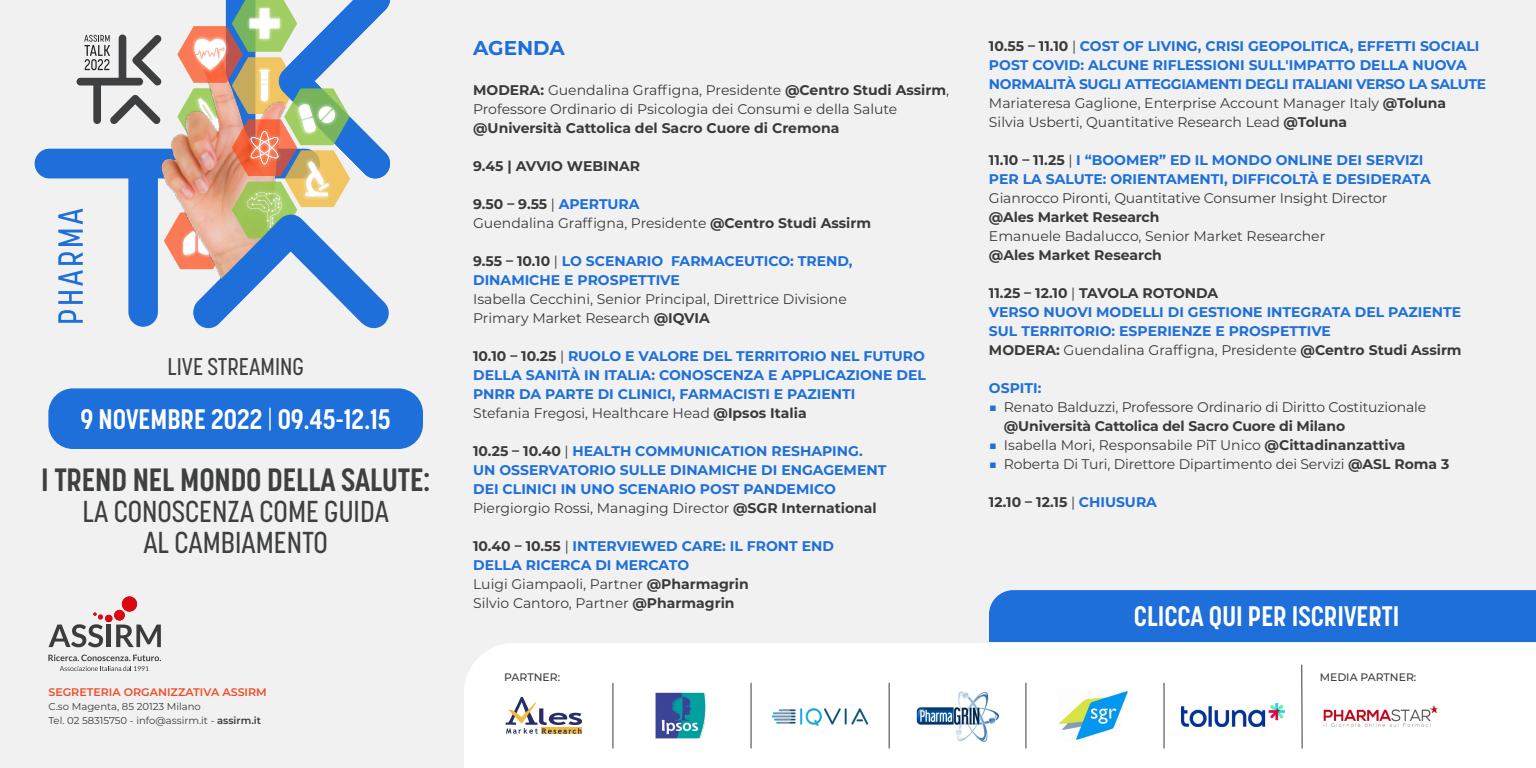
<style>
.page{position:relative;width:1536px;height:768px;background:#f1f1f2}
.page>*{position:absolute;margin:0;border:0;box-sizing:border-box;transform-origin:0 0}
.t1{font:700 32px "Korolev Condensed";letter-spacing:-.005em;color:#3e3f40}
.t2{font:500 30px/31px "Korolev Condensed";color:#3e3f40;text-align:center}
.t3{font:700 28px "Korolev Condensed";color:#fff}
.t4{font:500 24px "Korolev Condensed";color:#3e3f40}
.t5{font:700 20px "Montserrat";color:#1e6fd9}
.t6{font:700 14px/19px "Montserrat";color:#1e6fd9}
.t7{font:14px/19px "Montserrat";color:#3a3a3c}
.t8{font:700 14px "Montserrat";color:#3a3a3c}
.t9{font:600 11px "Montserrat";color:#f04b23}
.t10{font:500 10.8px "Montserrat";color:#3a3a3c}
.t11{font:10px/14px "Montserrat";color:#3a3a3c}
.s1{font-weight:300}
.s2{font-weight:600}
.s3{font-weight:700}
.s4{font-weight:700;color:#1e6fd9}
.s5{color:#3a3a3c}
.s6{font-weight:400;color:#3a3a3c}
.s7{color:#1e6fd9}
.s8{font-weight:400}
</style>
<div class="page">
<svg style="left:35px;top:0;width:23px;height:327px;fill:#f1f1f2"></svg>
<svg style="left:58px;top:0;width:333px;height:330px"></svg>
<div style="left:48px;top:388px;width:375px;height:61px;background:#1e6fd9;border-radius:25px"></div>
<div style="left:989px;top:590px;width:547px;height:52px;background:#1e6fd9"></div>
<svg style="left:49px;top:596px;width:112px;height:51px"></svg>
<svg style="left:48px;top:655px;width:113px;height:16px"></svg>
<svg style="left:464px;top:643px;width:1072px;height:125px"></svg>
<hr style="left:613px;top:683px;width:1px;height:65px;background:#3a3a3c">
<hr style="left:751px;top:683px;width:1px;height:65px;background:#3a3a3c">
<hr style="left:889px;top:683px;width:1px;height:65px;background:#3a3a3c">
<hr style="left:1026px;top:683px;width:1px;height:65px;background:#3a3a3c">
<hr style="left:1164px;top:683px;width:1px;height:65px;background:#3a3a3c">
<svg style="left:1301px;top:664px;width:1px;height:85px"></svg>
<img style="left:655px;top:693px;width:50px;height:45px">
<img style="left:756px;top:693px;width:127px;height:48px">
<img style="left:913px;top:687px;width:89px;height:56px">
<img style="left:1058px;top:690px;width:74px;height:51px">
<img style="left:1319px;top:702px;width:122px;height:28px">
<img style="left:1182px;top:704px;width:102px;height:23px">
<svg style="left:506px;top:697px;width:76px;height:37px"></svg>
<h3 class="t4" style="left:167px;top:352px;width:138px">LIVE STREAMING</h3>
<h3 class="t3" style="left:81px;top:402px;width:312px">9 NOVEMBRE 2022 <span class="s1">|</span> 09.45-12.15</h3>
<h1 class="t1" style="left:41px;top:461px;width:390px">I TREND NEL MONDO DELLA SALUTE:</h1>
<h2 class="t2" style="left:82px;top:496px;width:308px">LA CONOSCENZA COME GUIDA<br>AL CAMBIAMENTO</h2>
<p class="t9" style="left:48px;top:684px;width:220px">SEGRETERIA ORGANIZZATIVA ASSIRM</p>
<p class="t11" style="left:48px;top:699px;width:214px">C.so Magenta, 85 20123 Milano<br>Tel. 02 58315750 - info@assirm.it - <span class="s2">assirm.it</span></p>
<h3 class="t5" style="left:473px;top:34px;width:93px">AGENDA</h3>
<p class="t7" style="left:473px;top:80px;width:477px"><span class="s3">MODERA:</span> Guendalina Graffigna, Presidente <span class="s3">@Centro Studi Assirm</span>,<br>Professore Ordinario di Psicologia dei Consumi e della Salute</p>
<p class="t8" style="left:473px;top:118px;width:368px">@Università Cattolica del Sacro Cuore di Cremona</p>
<p class="t8" style="left:473px;top:156px;width:168px">9.45 | AVVIO WEBINAR</p>
<p class="t7" style="left:473px;top:194px;width:400px"><span class="s3">9.50 – 9.55</span> | <span class="s4">APERTURA<br></span>Guendalina Graffigna, Presidente <span class="s3">@Centro Studi Assirm</span></p>
<p class="t6" style="left:473px;top:251px;width:381px"><span class="s5">9.55 – 10.10</span> <span class="s6">|</span> LO SCENARIO FARMACEUTICO: TREND,<br>DINAMICHE E PROSPETTIVE</p>
<p class="t7" style="left:473px;top:289px;width:375px">Isabella Cecchini, Senior Principal, Direttrice Divisione<br>Primary Market Research <span class="s3">@IQVIA</span></p>
<p class="t6" style="left:473px;top:346px;width:454px"><span class="s5">10.10 – 10.25</span> <span class="s6">|</span> RUOLO E VALORE DEL TERRITORIO NEL FUTURO DELLA SANITÀ IN ITALIA: CONOSCENZA E APPLICAZIONE DEL PNRR DA PARTE DI CLINICI, FARMACISTI E PAZIENTI<br><span class="s6">Stefania Fregosi, Healthcare Head</span> <span class="s5">@Ipsos Italia</span></p>
<p class="t6" style="left:473px;top:441px;width:415px"><span class="s5">10.25 – 10.40</span> <span class="s6">|</span> HEALTH COMMUNICATION RESHAPING.<br>UN OSSERVATORIO SULLE DINAMICHE DI ENGAGEMENT DEI CLINICI IN UNO SCENARIO POST PANDEMICO <span class="s6">Piergiorgio Rossi, Managing Director</span> <span class="s5">@SGR International</span></p>
<p class="t6" style="left:473px;top:536px;width:363px"><span class="s5">10.40 – 10.55</span> <span class="s6">|</span> INTERVIEWED CARE: IL FRONT END DELLA RICERCA DI MERCATO<br><span class="s6">Luigi Giampaoli, Partner</span> <span class="s5">@Pharmagrin<br></span><span class="s6">Silvio Cantoro, Partner</span> <span class="s5">@Pharmagrin</span></p>
<p class="t6" style="left:989px;top:36px;width:499px"><span class="s5">10.55 – 11.10</span> <span class="s6">|</span> COST OF LIVING, CRISI GEOPOLITICA, EFFETTI SOCIALI POST COVID: ALCUNE RIFLESSIONI SULL'IMPATTO DELLA NUOVA NORMALITÀ SUGLI ATTEGGIAMENTI DEGLI ITALIANI VERSO LA SALUTE <span class="s6">Mariateresa Gaglione, Enterprise Account Manager Italy</span> <span class="s5">@Toluna<br></span><span class="s6">Silvia Usberti, Quantitative Research Lead</span> <span class="s5">@Toluna</span></p>
<p class="t6" style="left:989px;top:150px;width:443px"><span class="s5">11.10 – 11.25</span> <span class="s6">|</span> I “BOOMER” ED IL MONDO ONLINE DEI SERVIZI<br>PER LA SALUTE: ORIENTAMENTI, DIFFICOLTÀ E DESIDERATA</p>
<p class="t7" style="left:989px;top:188px;width:400px">Gianrocco Pironti, Quantitative Consumer Insight Director</p>
<p class="t8" style="left:989px;top:207px;width:172px">@Ales Market Research</p>
<p class="t7" style="left:989px;top:226px;width:338px">Emanuele Badalucco, Senior Market Researcher</p>
<p class="t8" style="left:989px;top:245px;width:174px">@Ales Market Research</p>
<p class="t6" style="left:989px;top:283px;width:474px"><span class="s5">11.25 – 12.10</span> <span class="s6">|</span> <span class="s5">TAVOLA ROTONDA<br></span>VERSO NUOVI MODELLI DI GESTIONE INTEGRATA DEL PAZIENTE SUL TERRITORIO: ESPERIENZE E PROSPETTIVE<br><span class="s5">MODERA:</span> <span class="s6">Guendalina Graffigna, Presidente</span> <span class="s5">@Centro Studi Assirm</span></p>
<p class="t6" style="left:989px;top:378px;width:54px">OSPITI:</p>
<p class="t7" style="left:1004px;top:397px;width:424px;text-indent:-15px"><span class="s7">■</span> Renato Balduzzi, Professore Ordinario di Diritto Costituzionale <span class="s3">@Università Cattolica del Sacro Cuore di Milano</span></p>
<p class="t7" style="left:989px;top:435px;width:418px"><span class="s7">■</span> Isabella Mori, Responsabile PiT Unico <span class="s3">@Cittadinanzattiva</span></p>
<p class="t7" style="left:989px;top:454px;width:462px"><span class="s7">■</span> Roberta Di Turi, Direttore Dipartimento dei Servizi <span class="s3">@ASL Roma 3</span></p>
<p class="t8" style="left:989px;top:492px;width:170px">12.10 – 12.15 <span class="s8">|</span> <span class="s7">CHIUSURA</span></p>
<h3 class="t3" style="left:1134px;top:600px;width:267px">CLICCA QUI PER ISCRIVERTI</h3>
<p class="t10" style="left:504px;top:669px;width:57px">PARTNER:</p>
<p class="t10" style="left:1320px;top:669px;width:98px">MEDIA PARTNER:</p>
</div>
